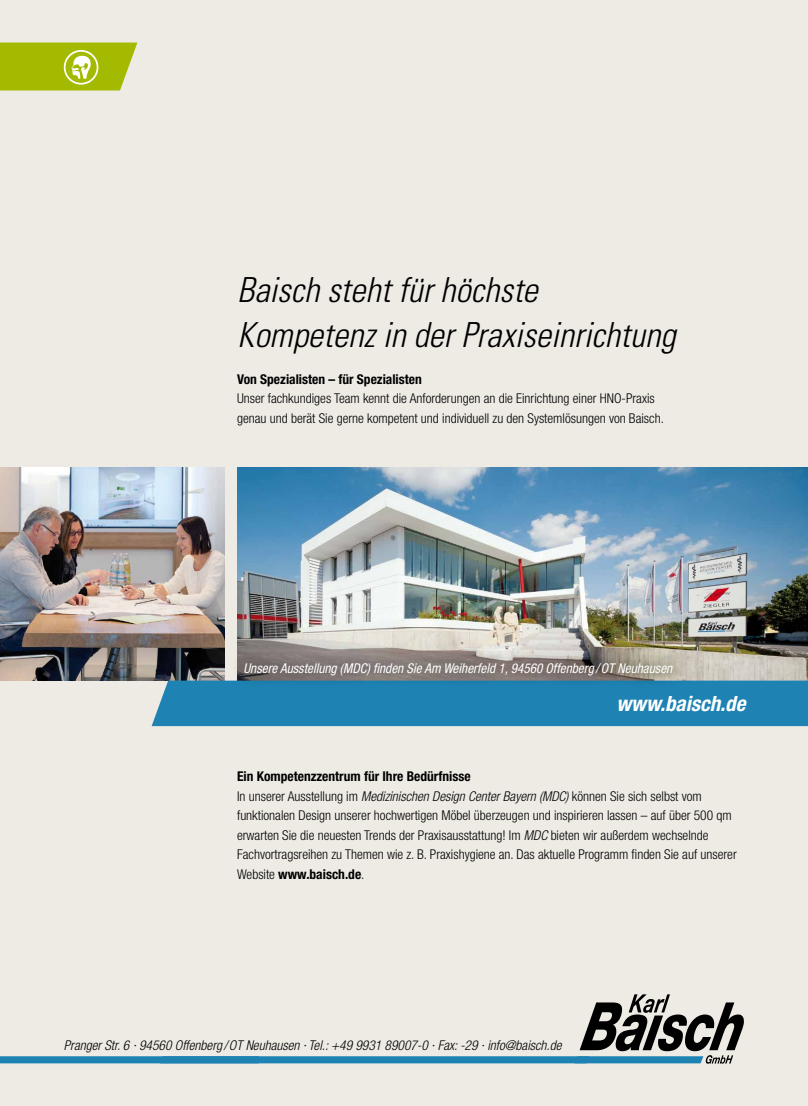
<style>
.page{position:relative;width:808px;height:1106px;background:#eeebe5}
.page>*{position:absolute;margin:0;border:0;box-sizing:border-box;transform-origin:0 0}
.t1{font:italic 300 condensed 34.5px/45px "Univers";color:#000}
.t2{font:italic 700 condensed 21px "Helvetica Neue LT Std";color:#fff}
.t3{font:300 condensed 13.5px/19.5px "Helvetica Neue LT Std";color:#000}
.t4{font:italic 300 condensed 13.5px "Helvetica Neue LT Std";color:#000}
.t5{font:italic condensed 13.5px "Helvetica Neue LT Std";color:#fff}
.t6{font:700 condensed 13.5px "Helvetica Neue LT Std";color:#000}
.s1{font-weight:700}
.s2{font-style:italic}
</style>
<div class="page">
<img style="left:237px;top:468px;width:571px;height:212px">
<img style="left:0;top:468px;width:224px;height:212px">
<div style="left:152px;top:680px;width:656px;height:46px;background:#1e83b3"></div>
<svg style="left:0;top:994px;width:744px;height:69px"></svg>
<svg style="left:0;top:43px;width:137px;height:47px;background:#aec11e"></svg>
<div style="left:230px;top:648px;width:457px;height:42px;background:#000;opacity:.75"></div>
<h1 class="t1" style="left:237px;top:267px;width:440px">Baisch steht für höchste<br>Kompetenz in der Praxiseinrichtung</h1>
<p class="t6" style="left:237px;top:370px;width:186px">Von Spezialisten – für Spezialisten</p>
<p class="t3" style="left:237px;top:388px;width:428px">Unser fachkundiges Team kennt die Anforderungen an die Einrichtung einer HNO-Praxis genau und berät Sie gerne kompetent und individuell zu den Systemlösungen von Baisch.</p>
<p class="t5" style="left:243px;top:660px;width:430px">Unsere Ausstellung (MDC) finden Sie Am Weiherfeld 1, 94560 Offenberg /OT Neuhausen</p>
<h2 class="t2" style="left:616px;top:691px;width:131px">www.baisch.de</h2>
<p class="t3" style="left:237px;top:766px;width:501px"><span class="s1">Ein Kompetenzzentrum für Ihre Bedürfnisse<br></span>In unserer Ausstellung im <span class="s2">Medizinischen Design Center Bayern (MDC)</span> können Sie sich selbst vom funktionalen Design unserer hochwertigen Möbel überzeugen und inspirieren lassen – auf über 500 qm erwarten Sie die neuesten Trends der Praxisausstattung! Im <span class="s2">MDC</span> bieten wir außerdem wechselnde Fachvortragsreihen zu Themen wie z. B. Praxishygiene an. Das aktuelle Programm finden Sie auf unserer Website <span class="s1">www.baisch.de</span>.</p>
<p class="t4" style="left:64px;top:1037px;width:499px">Pranger Str. 6 · 94560 Offenberg /OT Neuhausen · Tel.: +49 9931 89007-0 · Fax: -29 · info@baisch.de</p>
</div>
